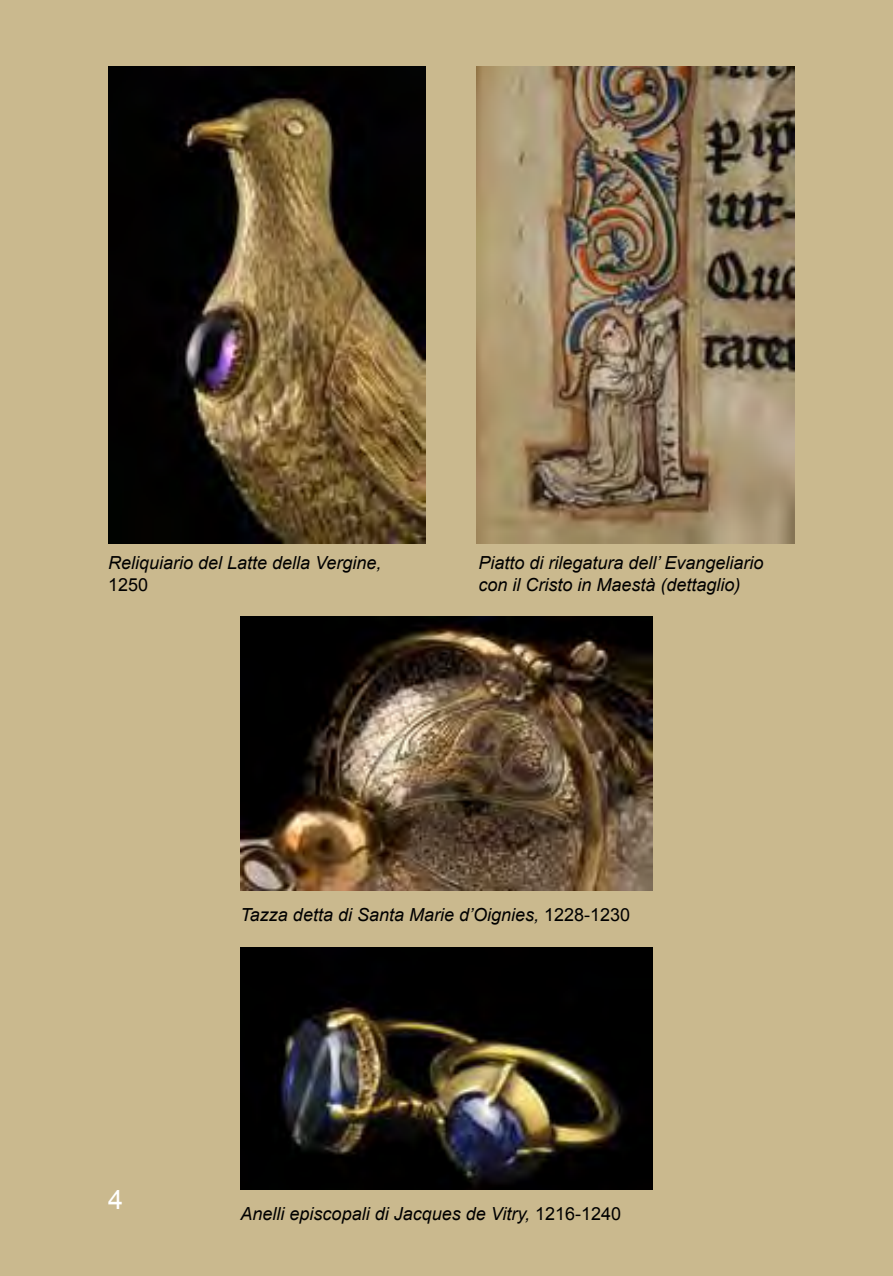
<style>
.page{position:relative;width:893px;height:1276px;background:#cab98e}
.page>*{position:absolute;margin:0;border:0;box-sizing:border-box;transform-origin:0 0}
.t1{font:27px "Arial";color:#fff}
.t2{font:italic 18px/21.6px "Arial";color:#000}
.t3{font:18px "Arial";color:#000}
.s1{font-style:normal}
</style>
<div class="page">
<img style="left:108px;top:67px;width:318px;height:476px">
<img style="left:241px;top:616px;width:411px;height:275px">
<img style="left:241px;top:947px;width:411px;height:242px">
<img style="left:476px;top:67px;width:318px;height:476px">
<p class="t2" style="left:108px;top:552px;width:275px">Reliquiario del Latte della Vergine,</p>
<p class="t3" style="left:108px;top:573px;width:42px">1250</p>
<p class="t2" style="left:478px;top:552px;width:287px">Piatto di rilegatura dell’ Evangeliario con il Cristo in Maestà (dettaglio)</p>
<h1 class="t1" style="left:108px;top:1181px;width:17px">4</h1>
<p class="t2" style="left:241px;top:904px;width:391px">Tazza detta di Santa Marie d’Oignies, <span class="s1">1228-1230</span></p>
<p class="t2" style="left:241px;top:1203px;width:382px">Anelli episcopali di Jacques de Vitry, <span class="s1">1216-1240</span></p>
</div>
